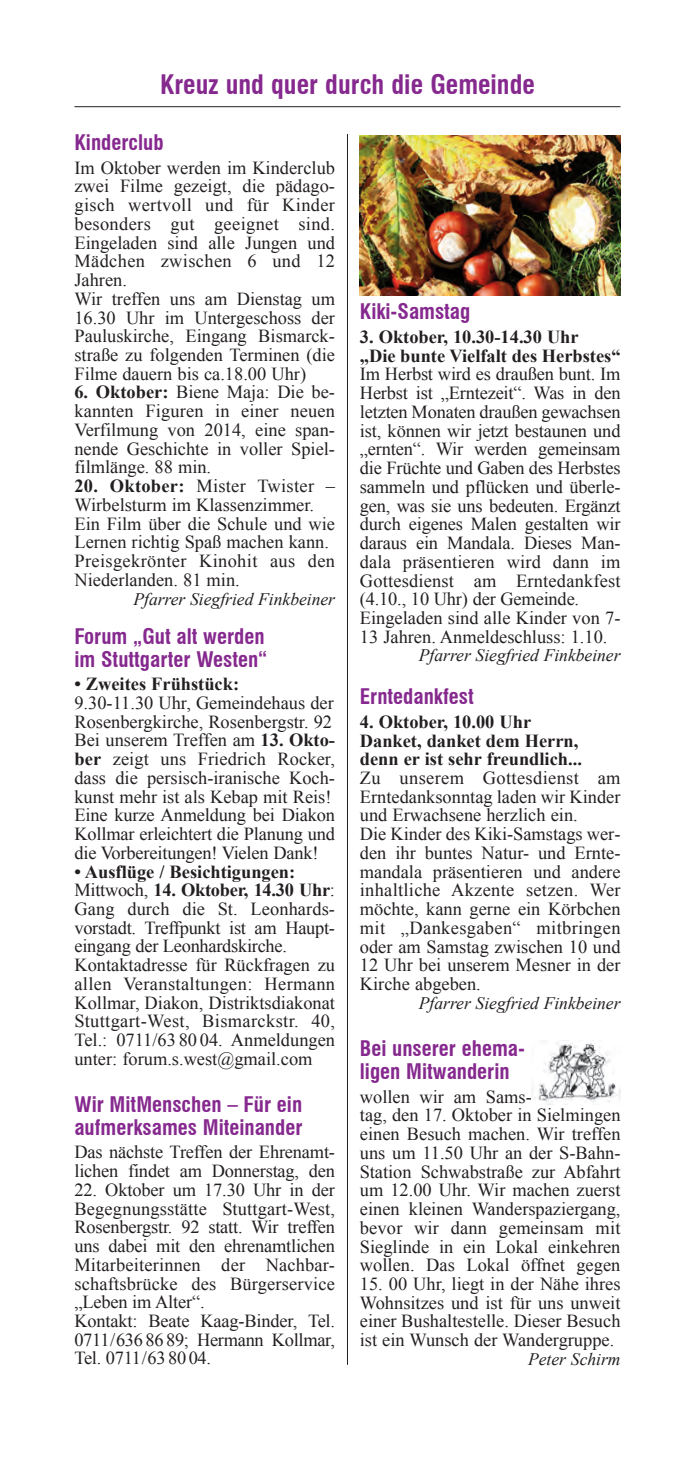
<style>
.page{position:relative;width:695px;height:1474px;background:#fff}
.page>*{position:absolute;margin:0;border:0;box-sizing:border-box;transform-origin:0 0}
.t1{font:700 condensed 26.25px "Swiss 721 BT";color:#86298f}
.t2{font:700 condensed 21px/22.8px "Swiss 721 BT";color:#86298f}
.t3{font:18.38px/18.7px "Times New Roman";color:#231f20}
.t4{font:700 18.38px/18.7px "Times New Roman";color:#231f20}
.t5{font:italic 17.5px "Times New Roman";color:#231f20}
.s1{font-weight:700}
</style>
<div class="page">
<hr style="left:74px;top:106px;width:546px;height:1px;background:#231f20">
<hr style="left:347px;top:134px;width:1px;height:1230px;background:#231f20">
<img style="left:531px;top:1040px;width:89px;height:64px">
<img style="left:360px;top:136px;width:260px;height:159px">
<h1 class="t1" style="left:160px;top:69px;width:376px">Kreuz und quer durch die Gemeinde</h1>
<p class="t2" style="left:74px;top:131px;width:91px">Kinderclub</p>
<p class="t3" style="left:74px;top:158px;width:262px">Im Oktober werden im Kinderclub zwei Filme gezeigt, die pädago&shy;gisch wertvoll und für Kinder besonders gut geeignet sind.<br>Eingeladen sind alle Jungen und<br>Mädchen zwischen 6 und 12<br>Jahren.<br>Wir treffen uns am Dienstag um<br>16.30 Uhr im Untergeschoss der<br>Pauluskirche, Eingang Bismarck&shy;straße zu folgenden Terminen (die<br>Filme dauern bis ca.18.00 Uhr)</p>
<p class="t3" style="left:74px;top:383px;width:262px;text-align:justify"><span class="s1">6. Oktober:</span> Biene Maja: Die be&shy;kannten Figuren in einer neuen Verfilmung von 2014, eine span&shy;nende Geschichte in voller Spiel&shy;filmlänge. 88 min.</p>
<p class="t3" style="left:74px;top:476px;width:262px"><span class="s1">20. Oktober:</span> Mister Twister –<br>Wirbelsturm im Klassenzimmer.<br>Ein Film über die Schule und wie<br>Lernen richtig Spaß machen kann.<br>Preisgekrönter Kinohit aus den<br>Niederlanden. 81 min.</p>
<p class="t5" style="left:133px;top:589px;width:203px">Pfarrer Siegfried Finkbeiner</p>
<p class="t2" style="left:74px;top:624px;width:194px">Forum „Gut alt werden im Stuttgarter Westen“</p>
<p class="t4" style="left:74px;top:674px;width:166px">• Zweites Frühstück:</p>
<p class="t3" style="left:74px;top:693px;width:262px">9.30-11.30 Uhr, Gemeindehaus der Rosenbergkirche, Rosenbergstr. 92<br>Bei unserem Treffen am <span class="s1">13. Okto&shy;ber</span> zeigt uns Friedrich Rocker, dass die persisch-iranische Koch&shy;kunst mehr ist als Kebap mit Reis!<br>Eine kurze Anmeldung bei Diakon Kollmar erleichtert die Planung und die Vorbereitungen! Vielen Dank!</p>
<p class="t3" style="left:74px;top:862px;width:262px"><span class="s1">• Ausflüge / Besichtigungen:<br></span>Mittwoch, <span class="s1">14. Oktober, 14.30 Uhr</span>:<br>Gang durch die St. Leonhards&shy;vorstadt. Treffpunkt ist am Haupt&shy;eingang der Leonhardskirche.<br>Kontaktadresse für Rückfragen zu allen Veranstaltungen: Hermann Kollmar, Diakon, Distriktsdiakonat Stuttgart-West, Bismarckstr. 40, Tel.: 0711/6380 04. Anmeldungen unter: forum.s.west@gmail.com</p>
<p class="t2" style="left:74px;top:1092px;width:229px">Wir MitMenschen – Für ein aufmerksames Miteinander</p>
<p class="t3" style="left:74px;top:1142px;width:262px">Das nächste Treffen der Ehrenamt&shy;lichen findet am Donnerstag, den</p>
<p class="t3" style="left:74px;top:1180px;width:262px">22. Oktober um 17.30 Uhr in der<br>Begegnungsstätte Stuttgart-West,<br>Rosenbergstr. 92 statt. Wir treffen uns dabei mit den ehrenamtlichen<br>Mitarbeiterinnen der Nachbar&shy;schaftsbrücke des Bürgerservice „Leben im Alter“.<br>Kontakt: Beate Kaag-Binder, Tel.<br>0711/63686 89; Hermann Kollmar,<br>Tel. 0711/6380 04.</p>
<p class="t2" style="left:360px;top:300px;width:112px">Kiki-Samstag</p>
<p class="t4" style="left:360px;top:327px;width:262px">3. Oktober, 10.30-14.30 Uhr<br>„Die bunte Vielfalt des Herbstes“</p>
<p class="t3" style="left:360px;top:365px;width:262px">Im Herbst wird es draußen bunt. Im Herbst ist „Erntezeit“. Was in den letzten Monaten draußen gewachsen ist, können wir jetzt bestaunen und „ernten“. Wir werden gemeinsam die Früchte und Gaben des Herbstes sammeln und pflücken und überle&shy;gen, was sie uns bedeuten. Ergänzt durch eigenes Malen gestalten wir daraus ein Mandala. Dieses Man&shy;dala präsentieren wird dann im Gottesdienst am Erntedankfest (4.10., 10 Uhr) der Gemeinde.<br>Eingeladen sind alle Kinder von 7- 13 Jahren. Anmeldeschluss: 1.10.</p>
<p class="t5" style="left:419px;top:646px;width:203px">Pfarrer Siegfried Finkbeiner</p>
<p class="t2" style="left:360px;top:685px;width:115px">Erntedankfest</p>
<p class="t4" style="left:360px;top:712px;width:223px">4. Oktober, 10.00 Uhr<br>Danket, danket dem Herrn, denn er ist sehr freundlich...</p>
<p class="t3" style="left:360px;top:768px;width:262px">Zu unserem Gottesdienst am<br>Erntedanksonntag laden wir Kinder und Erwachsene herzlich ein.<br>Die Kinder des Kiki-Samstags wer&shy;den ihr buntes Natur- und Ernte&shy;mandala präsentieren und andere inhaltliche Akzente setzen. Wer möchte, kann gerne ein Körbchen mit „Dankesgaben“ mitbringen oder am Samstag zwischen 10 und<br>12 Uhr bei unserem Mesner in der<br>Kirche abgeben.</p>
<p class="t5" style="left:419px;top:993px;width:203px">Pfarrer Siegfried Finkbeiner</p>
<p class="t2" style="left:360px;top:1037px;width:166px">Bei unserer ehema&shy;ligen Mitwanderin</p>
<p class="t3" style="left:360px;top:1087px;width:262px">wollen wir am Sams-<br>tag, den 17. Oktober in Sielmingen einen Besuch machen. Wir treffen uns um 11.50 Uhr an der S-Bahn-<br>Station Schwabstraße zur Abfahrt um 12.00 Uhr. Wir machen zuerst einen kleinen Wanderspaziergang, bevor wir dann gemeinsam mit<br>Sieglinde in ein Lokal einkehren wollen. Das Lokal öffnet gegen</p>
<p class="t3" style="left:360px;top:1274px;width:262px;text-align:justify">15. 00 Uhr, liegt in der Nähe ihres Wohnsitzes und ist für uns unweit einer Bushaltestelle. Dieser Besuch ist ein Wunsch der Wandergruppe.</p>
<p class="t5" style="left:528px;top:1349px;width:94px">Peter Schirm</p>
</div>
